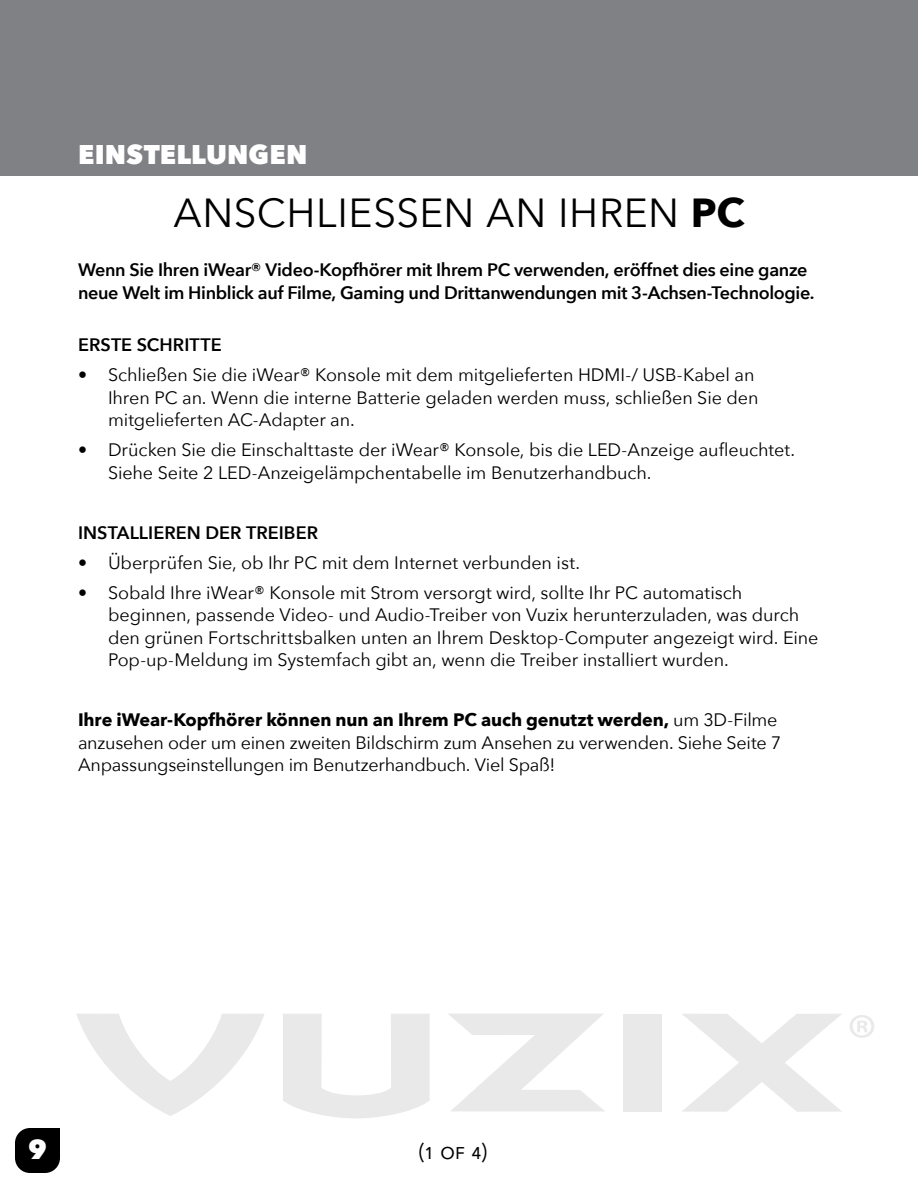
<style>
.page{position:relative;width:918px;height:1188px;background:#fff}
.page>*{position:absolute;margin:0;border:0;box-sizing:border-box;transform-origin:0 0}
.t1{font:40.5px "Avenir Next";letter-spacing:.015em;color:#000}
.t2{font:800 27px "Avenir Next";letter-spacing:.005em;color:#fff}
.t3{font:22.5px "Avenir Next";color:#000}
.t4{font:18px/22.5px "Avenir Next";letter-spacing:-.005em;color:#000}
.t5{font:600 18px/22.5px "Avenir Next";letter-spacing:-.02em;color:#000}
.t6{font:600 18px "Avenir Next";letter-spacing:.005em;color:#000}
.s1{font-weight:700}
</style>
<div class="page">
<div style="left:0;top:0;width:918px;height:176px;background:#808184"></div>
<svg style="left:76px;top:1014px;width:188px;height:102px"></svg>
<svg style="left:283px;top:1014px;width:147px;height:105px"></svg>
<div style="left:623px;top:1014px;width:39px;height:98px;background:#e9e9e9"></div>
<svg style="left:448px;top:1014px;width:156px;height:97px"></svg>
<svg style="left:682px;top:1014px;width:160px;height:98px"></svg>
<svg style="left:850px;top:1015px;width:24px;height:23px"></svg>
<svg style="left:15px;top:1128px;width:45px;height:45px;background:#121212"></svg>
<h2 class="t2" style="left:78px;top:138px;width:231px">EINSTELLUNGEN</h2>
<h1 class="t1" style="left:173px;top:178px;width:573px">ANSCHLIESSEN AN IHREN <span class="s1">PC</span></h1>
<p class="t5" style="left:78px;top:258px;width:738px">Wenn Sie Ihren iWear® Video-Kopfhörer mit Ihrem PC verwenden, eröffnet dies eine ganze neue Welt im Hinblick auf Filme, Gaming und Drittanwendungen mit 3-Achsen-Technologie.</p>
<p class="t6" style="left:78px;top:330px;width:145px">ERSTE SCHRITTE</p>
<p class="t4" style="left:108px;top:363px;width:652px;text-indent:-30px">• Schließen Sie die iWear® Konsole mit dem mitgelieferten HDMI-/ USB-Kabel an<br>Ihren PC an. Wenn die interne Batterie geladen werden muss, schließen Sie den mitgelieferten AC-Adapter an.</p>
<p class="t4" style="left:108px;top:438px;width:689px;text-indent:-30px">• Drücken Sie die Einschalttaste der iWear® Konsole, bis die LED-Anzeige aufleuchtet.<br>Siehe Seite 2 LED-Anzeigelämpchentabelle im Benutzerhandbuch.</p>
<p class="t6" style="left:78px;top:517px;width:242px">INSTALLIEREN DER TREIBER</p>
<p class="t4" style="left:78px;top:550px;width:504px">• Überprüfen Sie, ob Ihr PC mit dem Internet verbunden ist.</p>
<p class="t4" style="left:108px;top:580px;width:712px;text-indent:-30px">• Sobald Ihre iWear® Konsole mit Strom versorgt wird, sollte Ihr PC automatisch beginnen, passende Video- und Audio-Treiber von Vuzix herunterzuladen, was durch den grünen Fortschrittsbalken unten an Ihrem Desktop-Computer angezeigt wird. Eine Pop-up-Meldung im Systemfach gibt an, wenn die Treiber installiert wurden.</p>
<p class="t4" style="left:78px;top:708px;width:705px"><span class="s1">Ihre iWear-Kopfhörer können nun an Ihrem PC auch genutzt werden,</span> um 3D-Filme anzusehen oder um einen zweiten Bildschirm zum Ansehen zu verwenden. Siehe Seite 7<br>Anpassungseinstellungen im Benutzerhandbuch. Viel Spaß!</p>
<h2 class="t2" style="left:28px;top:1133px;width:20px">9</h2>
<p class="t3" style="left:419px;top:1132px;width:70px">(1 OF 4)</p>
</div>
